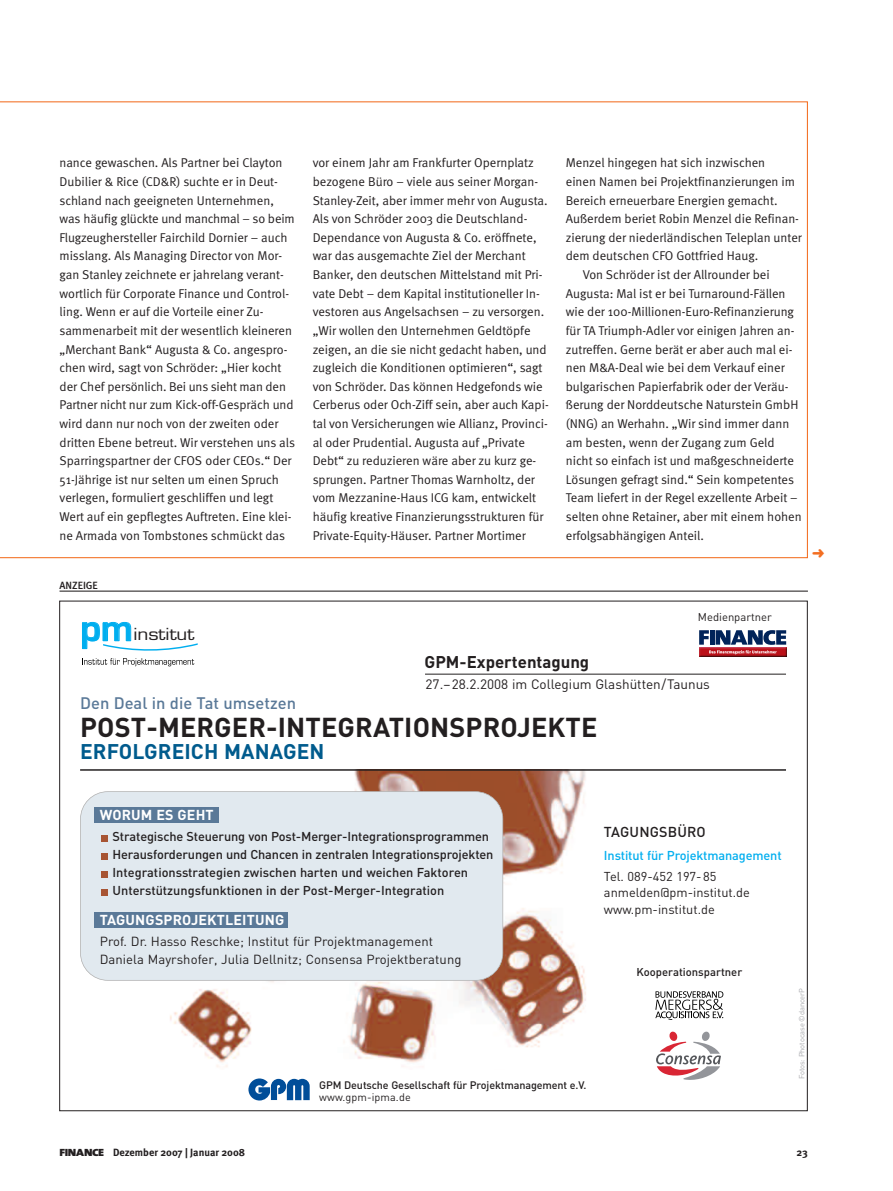
<style>
.page{position:relative;width:893px;height:1191px;background:#fff}
.page>*{position:absolute;margin:0;border:0;box-sizing:border-box;transform-origin:0 0}
.t1{font:27px "DIN Bold+ZUYXMV";letter-spacing:.005em;color:#231f20}
.t2{font:21px "DIN Bold+ZUYXMV";letter-spacing:.005em;color:#005b8d}
.t3{font:16.8px "DIN Bold+ZUYXMV";color:#231f20}
.t4{font:16.5px "DIN Medium+RUFQGU";color:#5a7998}
.t5{font:16.2px "Eurostile+SBUXPO";color:#231f20;scale:1.17 1}
.t6{font:14.25px "DIN Bold+ZUYXMV";letter-spacing:.01em;color:#fff}
.t7{font:14.25px "DIN Medium+RUFQGU";color:#231f20}
.t8{font:13.5px "DIN Regular+IIJMAB";color:#231f20}
.t9{font:13.05px/18px "DIN Regular+IIJMAB";letter-spacing:.005em;color:#231f20}
.t10{font:12.75px/18.6px "Meta Normal";color:#231f20}
.t11{font:12.75px/18px "DIN Medium+RUFQGU";letter-spacing:-.01em;color:#231f20}
.t12{font:12.75px/16.5px "DIN Regular+IIJMAB";color:#231f20}
.t13{font:12.75px "DIN Medium+RUFQGU";color:#00aeef}
.t14{font:11.25px "DIN Medium+RUFQGU";color:#231f20}
.t15{font:11.25px "DIN Regular+IIJMAB";color:#231f20}
.t16{font:10.8px "DIN Medium+RUFQGU";letter-spacing:-.01em;color:#231f20}
.t17{font:10.8px "DIN Regular+IIJMAB";color:#231f20}
.t18{font:700 10.5px "Meta";color:#231f20}
.t19{font:500 10.5px "Meta";color:#231f20}
.t20{font:7.5px "DIN Regular+IIJMAB";letter-spacing:-.025em;color:#a8a9ad}
.s1{font-family:"Eurostile Demi+NHSLQJ";font-size:34.5px;color:#00aeef}
.s2{font-family:"The Sans";font-weight:900}
</style>
<div class="page">
<svg style="left:0;top:101px;width:808px;height:457px"></svg>
<img style="left:147px;top:770px;width:440px;height:297px">
<div style="left:80px;top:791px;width:423px;height:189px;background:#e1e9ef;border-radius:27px"></div>
<div style="left:80px;top:791px;width:423px;height:189px;border:2px solid #b3b3b3;border-radius:28px"></div>
<hr style="left:425px;top:674px;width:361px;height:1px;background:#231f20">
<div style="left:94px;top:807px;width:125px;height:15px;background:#5a7998"></div>
<div style="left:94px;top:912px;width:194px;height:16px;background:#5a7998"></div>
<svg style="left:699px;top:630px;width:10px;height:14px"></svg>
<hr style="left:710px;top:630px;width:4px;height:14px;background:#002359">
<svg style="left:716px;top:630px;width:70px;height:15px"></svg>
<img style="left:699px;top:647px;width:87px;height:10px">
<img style="left:709px;top:650px;width:28px;height:4px">
<svg style="left:103px;top:643px;width:95px;height:8px"></svg>
<svg style="left:82px;top:658px;width:112px;height:8px"></svg>
<svg style="left:655px;top:991px;width:68px;height:29px"></svg>
<svg style="left:248px;top:1078px;width:62px;height:22px"></svg>
<svg style="left:656px;top:1031px;width:65px;height:49px"></svg>
<hr style="left:80px;top:769px;width:706px;height:1px;background:#231f20">
<div style="left:101px;top:889px;width:7px;height:6px;background:#a75433"></div>
<div style="left:101px;top:871px;width:7px;height:6px;background:#a75433"></div>
<div style="left:101px;top:853px;width:7px;height:6px;background:#a75433"></div>
<div style="left:101px;top:835px;width:7px;height:6px;background:#a75433"></div>
<hr style="left:60px;top:590px;width:748px;height:1px;background:#231f20">
<p class="t10" style="left:60px;top:155px;width:237px">nance gewaschen. Als Partner bei Clayton Dubilier &amp; Rice (CD&amp;R) suchte er in Deut&shy;schland nach geeigneten Unternehmen, was häufig glückte und manchmal – so beim Flugzeughersteller Fairchild Dornier – auch misslang. Als Managing Director von Mor&shy;gan Stanley zeichnete er jahrelang verant&shy;wortlich für Corporate Finance und Control&shy;ling. Wenn er auf die Vorteile einer Zu&shy;sammenarbeit mit der wesentlich kleineren „Merchant Bank“ Augusta &amp; Co. angespro&shy;chen wird, sagt von Schröder: „Hier kocht der Chef persönlich. Bei uns sieht man den Partner nicht nur zum Kick-off-Gespräch und wird dann nur noch von der zweiten oder dritten Ebene betreut. Wir verstehen uns als Sparringspartner der CFOS oder CEOs.“ Der 51-Jährige ist nur selten um einen Spruch verlegen, formuliert geschliffen und legt Wert auf ein gepflegtes Auftreten. Eine klei&shy;ne Armada von Tombstones schmückt das</p>
<p class="t10" style="left:313px;top:155px;width:238px">vor einem Jahr am Frankfurter Opernplatz bezogene Büro – viele aus seiner Morgan-Stanley-Zeit, aber immer mehr von Augusta.<br>Als von Schröder 2003 die Deutschland-Dependance von Augusta &amp; Co. eröffnete, war das ausgemachte Ziel der Merchant Banker, den deutschen Mittelstand mit Pri&shy;vate Debt – dem Kapital institutioneller In&shy;vestoren aus Angelsachsen – zu versorgen. „Wir wollen den Unternehmen Geldtöpfe zeigen, an die sie nicht gedacht haben, und zugleich die Konditionen optimieren“, sagt von Schröder. Das können Hedgefonds wie Cerberus oder Och-Ziff sein, aber auch Kapi&shy;tal von Versicherungen wie Allianz, Provinci&shy;al oder Prudential. Augusta auf „Private Debt“ zu reduzieren wäre aber zu kurz ge&shy;sprungen. Partner Thomas Warnholtz, der vom Mezzanine-Haus ICG kam, entwickelt häufig kreative Finanzierungsstrukturen für Private-Equity-Häuser. Partner Mortimer</p>
<p class="t10" style="left:566px;top:155px;width:201px">Menzel hingegen hat sich inzwischen</p>
<p class="t10" style="left:566px;top:174px;width:231px">einen Namen bei Projektfinanzierungen im</p>
<p class="t10" style="left:566px;top:192px;width:213px">Bereich erneuerbare Energien gemacht.</p>
<p class="t10" style="left:566px;top:211px;width:235px">Außerdem beriet Robin Menzel die Refinan-</p>
<p class="t10" style="left:566px;top:229px;width:238px">zierung der niederländischen Teleplan unter</p>
<p class="t10" style="left:566px;top:248px;width:194px">dem deutschen CFO Gottfried Haug.</p>
<p class="t10" style="left:583px;top:267px;width:188px">Von Schröder ist der Allrounder bei</p>
<p class="t10" style="left:566px;top:285px;width:221px">Augusta: Mal ist er bei Turnaround-Fällen</p>
<p class="t10" style="left:566px;top:304px;width:230px">wie der 100-Millionen-Euro-Refinanzierung</p>
<p class="t10" style="left:566px;top:322px;width:230px">für TA Triumph-Adler vor einigen Jahren an-</p>
<p class="t10" style="left:566px;top:341px;width:228px">zutreffen. Gerne berät er aber auch mal ei-</p>
<p class="t10" style="left:566px;top:360px;width:220px">nen M&amp;A-Deal wie bei dem Verkauf einer</p>
<p class="t10" style="left:566px;top:378px;width:224px">bulgarischen Papierfabrik oder der Veräu-</p>
<p class="t10" style="left:566px;top:397px;width:234px">ßerung der Norddeutsche Naturstein GmbH</p>
<p class="t10" style="left:566px;top:415px;width:225px">(NNG) an Werhahn. „Wir sind immer dann</p>
<p class="t10" style="left:566px;top:434px;width:210px">am besten, wenn der Zugang zum Geld</p>
<p class="t10" style="left:566px;top:453px;width:230px">nicht so einfach ist und maßgeschneiderte</p>
<p class="t10" style="left:566px;top:471px;width:230px">Lösungen gefragt sind.“ Sein kompetentes</p>
<p class="t10" style="left:566px;top:490px;width:233px">Team liefert in der Regel exzellente Arbeit –</p>
<p class="t10" style="left:566px;top:508px;width:237px">selten ohne Retainer, aber mit einem hohen</p>
<p class="t10" style="left:566px;top:527px;width:140px">erfolgsabhängigen Anteil.</p>
<p class="t19" style="left:60px;top:581px;width:40px">ANZEIGE</p>
<p class="t5" style="left:80px;top:628px;width:99px"><span class="s1">pm</span>institut</p>
<h3 class="t3" style="left:425px;top:652px;width:166px">GPM-Expertentagung</h3>
<p class="t15" style="left:698px;top:611px;width:75px">Medienpartner</p>
<p class="t8" style="left:426px;top:676px;width:286px">27.–28.2.2008 im Collegium Glashütten/Taunus</p>
<p class="t4" style="left:80px;top:693px;width:217px">Den Deal in die Tat umsetzen</p>
<h1 class="t1" style="left:80px;top:712px;width:519px">POST-MERGER-INTEGRATIONSPROJEKTE</h1>
<h2 class="t2" style="left:80px;top:739px;width:246px">ERFOLGREICH MANAGEN</h2>
<p class="t6" style="left:100px;top:807px;width:116px">WORUM ES GEHT</p>
<p class="t11" style="left:113px;top:828px;width:382px">Strategische Steuerung von Post-Merger-Integrationsprogrammen Herausforderungen und Chancen in zentralen Integrationsprojekten Integrationsstrategien zwischen harten und weichen Faktoren Unterstützungsfunktionen in der Post-Merger-Integration</p>
<p class="t6" style="left:100px;top:912px;width:186px">TAGUNGSPROJEKTLEITUNG</p>
<p class="t9" style="left:100px;top:933px;width:363px">Prof. Dr. Hasso Reschke; Institut für Projektmanagement<br>Daniela Mayrshofer, Julia Dellnitz; Consensa Projektberatung</p>
<p class="t16" style="left:319px;top:1079px;width:269px">GPM Deutsche Gesellschaft für Projektmanagement e.V.</p>
<p class="t17" style="left:319px;top:1090px;width:93px">www.gpm-ipma.de</p>
<p class="t7" style="left:604px;top:824px;width:103px">TAGUNGSBÜRO</p>
<p class="t13" style="left:604px;top:848px;width:179px">Institut für Projektmanagement</p>
<p class="t12" style="left:604px;top:868px;width:148px">Tel. 089-452 197-85 anmelden@pm-institut.de www.pm-institut.de</p>
<p class="t14" style="left:636px;top:965px;width:107px">Kooperationspartner</p>
<p class="t20" style="left:797px;top:1079px;width:93px;rotate:-90deg">Fotos: Photocase ©dancerP</p>
<p class="t18" style="left:60px;top:1149px;width:187px"><span class="s2">FINANCE</span> Dezember 2007 | Januar 2008</p>
<p class="t18" style="left:796px;top:1149px;width:13px">23</p>
</div>
